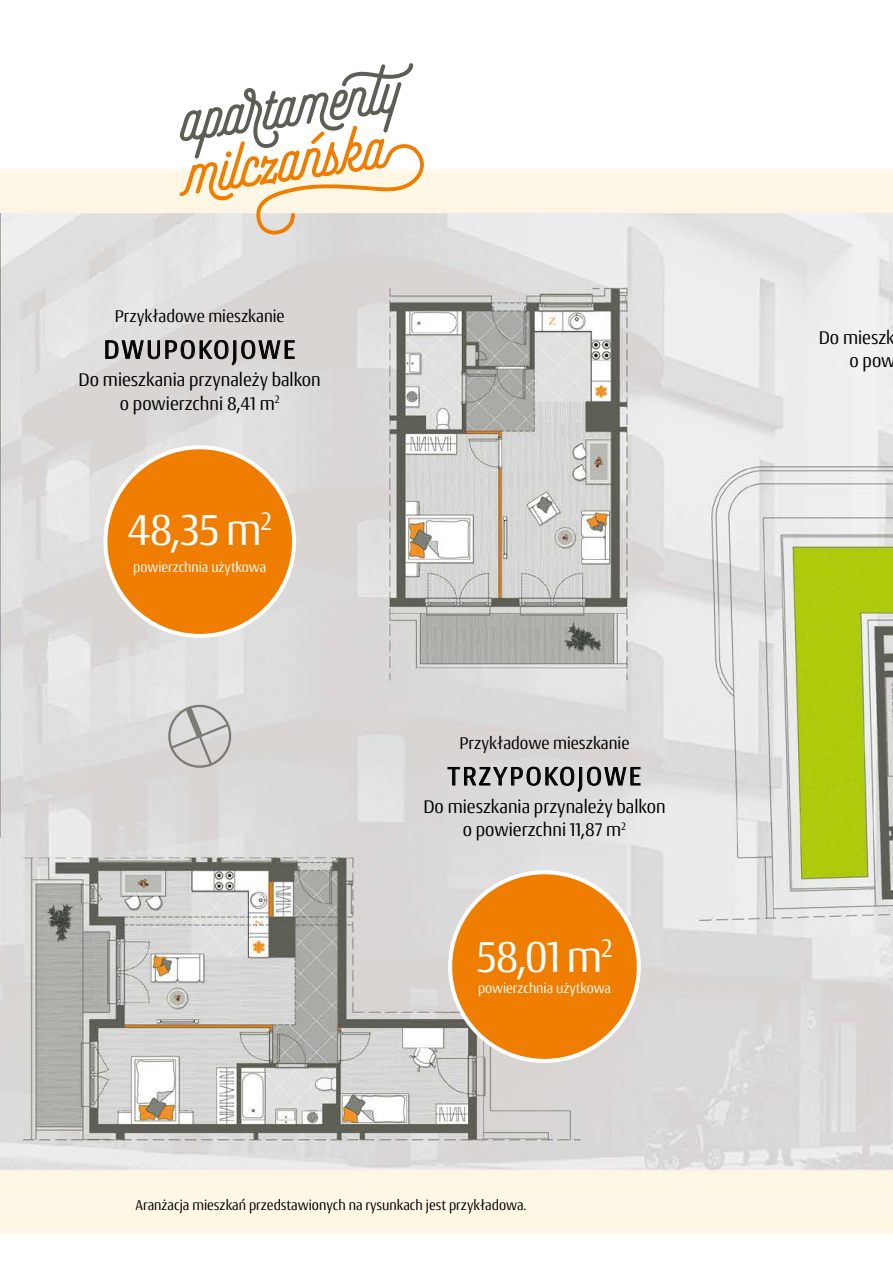
<style>
.page{position:relative;width:893px;height:1263px;background:#fff}
.page>*{position:absolute;margin:0;border:0;box-sizing:border-box;transform-origin:0 0}
.t1{font:45.9px "Conto Narrow";letter-spacing:-.025em;color:#fff}
.t2{font:27px "Conto Narrow";letter-spacing:.09em;color:#000}
.t3{font:19.5px/23.4px "Conto Narrow";color:#000;text-align:center}
.t4{font:18px "Conto Narrow";color:#000}
.t5{font:15px "Conto Narrow";color:#000}
.t6{font:14.85px "Conto Narrow";color:#fff}
</style>
<div class="page">
<img style="left:0;top:170px;width:893px;height:1064px">
<div style="left:450px;top:872px;width:189px;height:189px;background:#ef7d00;border-radius:50%"></div>
<div style="left:448px;top:870px;width:193px;height:193px;border:4px solid #fff;border-radius:50%"></div>
<div style="left:105px;top:447px;width:189px;height:189px;background:#ef7d00;border-radius:50%"></div>
<div style="left:103px;top:445px;width:193px;height:193px;border:4px solid #fff;border-radius:50%"></div>
<svg style="left:105px;top:338px;width:190px;height:28px;background:#aeabaa"></svg>
<svg style="left:447px;top:765px;width:194px;height:27px;background:#afafaf"></svg>
<svg style="left:180px;top:63px;width:244px;height:172px"></svg>
<svg style="left:165px;top:701px;width:69px;height:70px;background:#cbcac8"></svg>
<p class="t4" style="left:115px;top:304px;width:172px">Przykładowe mieszkanie</p>
<h2 class="t2" style="left:104px;top:332px;width:193px">dwuPokoJowe</h2>
<p class="t3" style="left:79px;top:367px;width:244px">do mieszkania przynależy balkon o powierzchni 8,41 m<sup>2</sup></p>
<h1 class="t1" style="left:127px;top:501px;width:146px">48,35 m<sup>2</sup></h1>
<p class="t6" style="left:133px;top:558px;width:134px">powierzchnia użytkowa</p>
<p class="t4" style="left:459px;top:731px;width:172px">Przykładowe mieszkanie</p>
<h2 class="t2" style="left:447px;top:759px;width:195px">trzyPokoJowe</h2>
<p class="t3" style="left:423px;top:794px;width:244px">do mieszkania przynależy balkon o powierzchni 11,87 m<sup>2</sup></p>
<h1 class="t1" style="left:476px;top:928px;width:138px">58,01 m<sup>2</sup></h1>
<p class="t6" style="left:478px;top:979px;width:134px">powierzchnia użytkowa</p>
<p class="t5" style="left:136px;top:1195px;width:392px">Aranżacja mieszkań przedstawionych na rysunkach jest przykładowa.</p>
<p class="t3" style="left:819px;top:325px;width:78px;text-align:right">do mieszk o pow</p>
</div>
